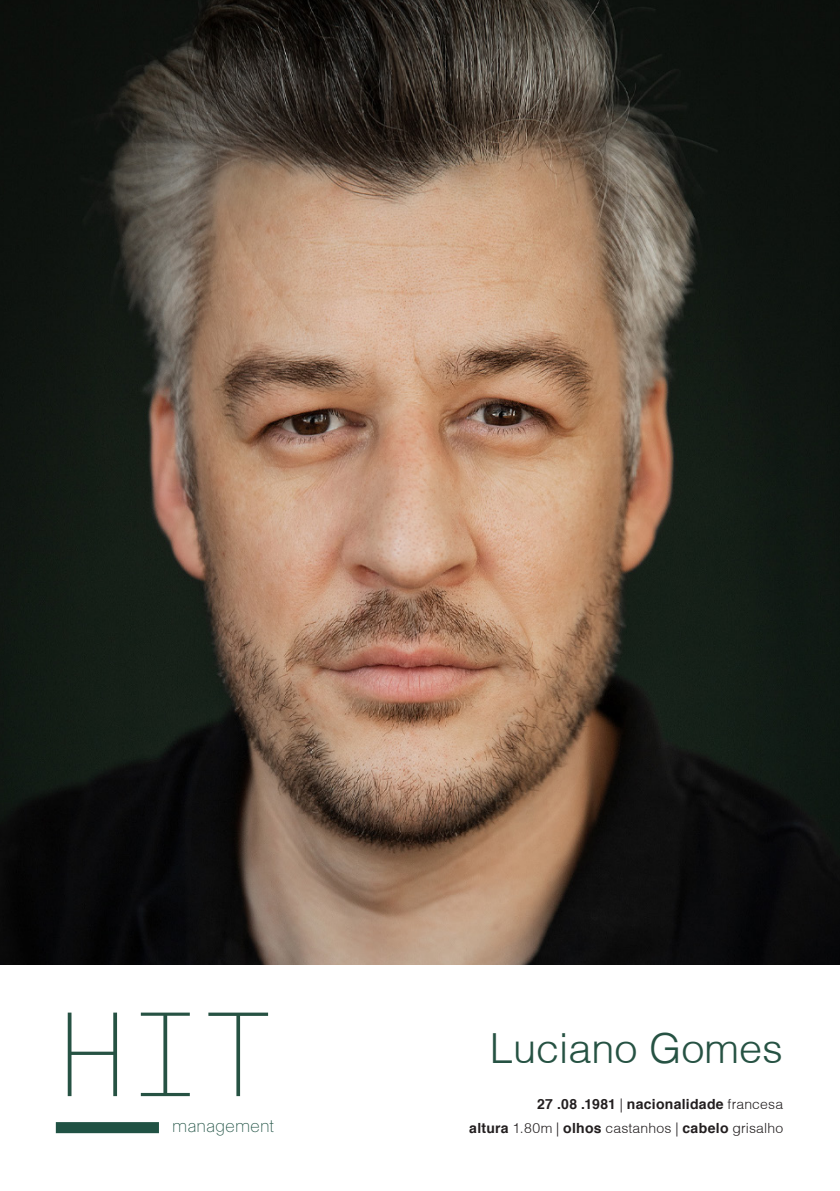
<style>
.page{position:relative;width:840px;height:1191px;background:#fff}
.page>*{position:absolute;margin:0;border:0;box-sizing:border-box;transform-origin:0 0}
.t1{font:200 117.6px "GT America Mono";color:#265243}
.t2{font:300 41.4px "Helvetica";color:#265243}
.t3{font:100 18px "Basel";color:#205244}
.t4{font:300 14px "Helvetica";letter-spacing:.015em;color:#231f20}
.t5{font:700 14px "Helvetica";letter-spacing:.02em;color:#231f20}
.s1{font-weight:300}
.s2{font-weight:700}
</style>
<div class="page">
<div style="left:56px;top:1122px;width:103px;height:11px;background:#205244"></div>
<img style="left:0;top:0;width:839px;height:964px">
<p class="t1" style="left:56px;top:988px;width:220px">HIT</p>
<p class="t3" style="left:172px;top:1114px;width:103px">management</p>
<p class="t2" style="left:489px;top:1023px;width:294px">Luciano Gomes</p>
<p class="t5" style="left:537px;top:1095px;width:247px">27 .08 .1981 <span class="s1">|</span> nacionalidade <span class="s1">francesa</span></p>
<p class="t4" style="left:469px;top:1119px;width:315px"><span class="s2">altura</span> 1.80m | <span class="s2">olhos</span> castanhos | <span class="s2">cabelo</span> grisalho</p>
</div>
